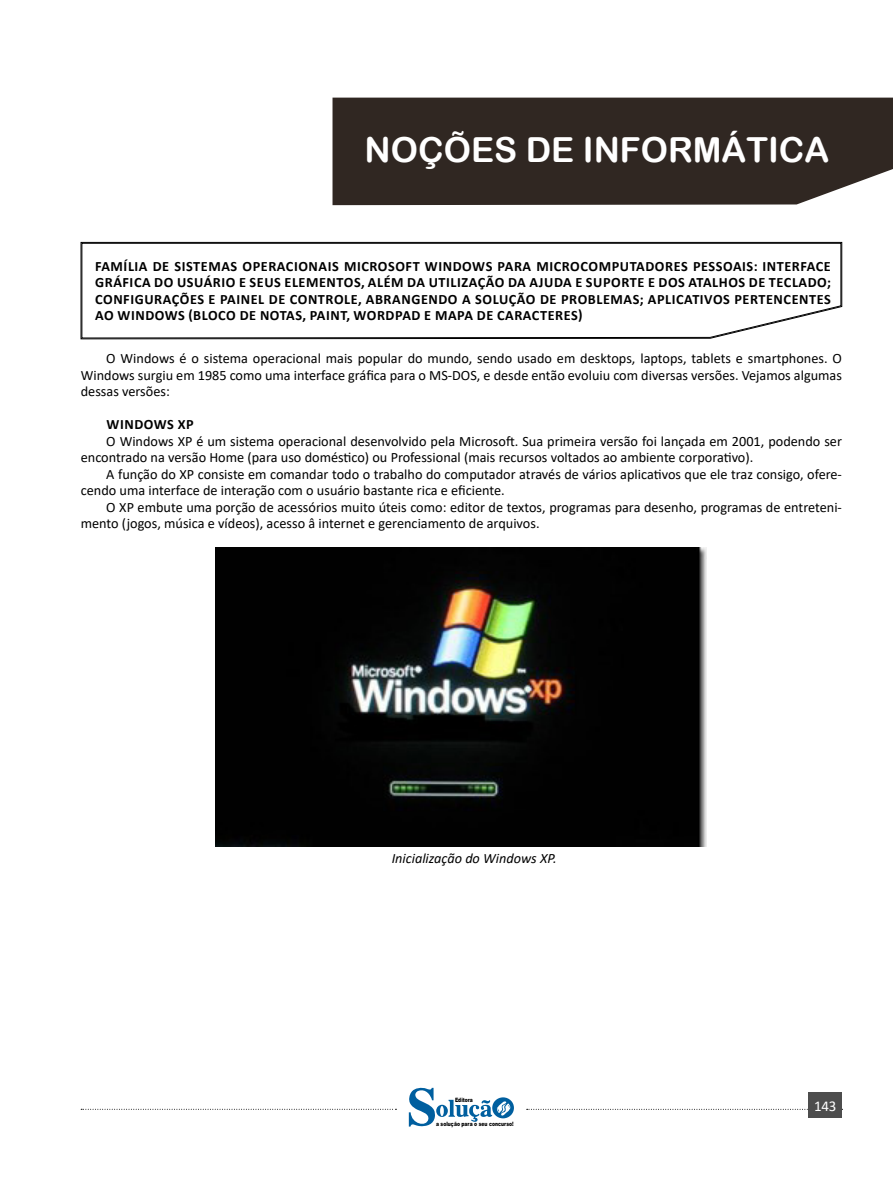
<style>
.page{position:relative;width:893px;height:1191px;background:#fff}
.page>*{position:absolute;margin:0;border:0;box-sizing:border-box;transform-origin:0 0}
.t1{font:34.5px "Arial Rounded MT Bold";color:#fff}
.t2{font:15px "Calibri";color:#fff}
.TEXTO_BASE{font:14.25px/16.5px "Calibri";color:#000}
.CAIXINHAS{font:700 14.25px/16.5px "Calibri";letter-spacing:.04em;color:#000;text-align:justify}
.t3{font:italic 14.25px "Calibri";color:#000}
.TEXTO_BASE-2{font:700 14.25px "Calibri";letter-spacing:.04em;color:#000}
.t4{font:900 6px "Arial";color:#000;scale:.76 1}
</style>
<div class="page">
<svg style="left:409px;top:1087px;width:105px;height:40px"></svg>
<div style="left:332px;top:98px;width:561px;height:107px;background:#302722"></div>
<svg style="left:527px;top:1109px;width:316px;height:1px"></svg>
<svg style="left:81px;top:1108px;width:315px;height:1px"></svg>
<div style="left:809px;top:1092px;width:33px;height:26px;background:#4d4d4d"></div>
<svg style="left:81px;top:242px;width:761px;height:97px;background:#2e2e2e"></svg>
<svg style="left:81px;top:243px;width:760px;height:95px"></svg>
<img style="left:216px;top:547px;width:491px;height:299px">
<h1 class="t1" style="left:365px;top:130px;width:466px">NOÇÕES DE INFORMÁTICA</h1>
<p class="CAIXINHAS" style="left:95px;top:257px;width:737px">FAMÍLIA DE SISTEMAS OPERACIONAIS MICROSOFT WINDOWS PARA MICROCOMPUTADORES PESSOAIS: INTERFACE GRÁFICA DO USUÁRIO E SEUS ELEMENTOS, ALÉM DA UTILIZAÇÃO DA AJUDA E SUPORTE E DOS ATALHOS DE TECLADO; CONFIGURAÇÕES E PAINEL DE CONTROLE, ABRANGENDO A SOLUÇÃO DE PROBLEMAS; APLICATIVOS PERTENCENTES AO WINDOWS (BLOCO DE NOTAS, PAINT, WORDPAD E MAPA DE CARACTERES)</p>
<p class="TEXTO_BASE" style="left:81px;top:350px;width:763px;text-align:justify;text-indent:26px">O Windows é o sistema operacional mais popular do mundo, sendo usado em desktops, laptops, tablets e smartphones. O Windows surgiu em 1985 como uma interface gráfica para o MS-DOS, e desde então evoluiu com diversas versões. Vejamos algumas dessas versões:</p>
<p class="TEXTO_BASE-2" style="left:107px;top:414px;width:89px">WINDOWS XP</p>
<p class="TEXTO_BASE" style="left:81px;top:432px;width:763px;text-indent:26px">O Windows XP é um sistema operacional desenvolvido pela Microsoft. Sua primeira versão foi lançada em 2001, podendo ser encontrado na versão Home (para uso doméstico) ou Professional (mais recursos voltados ao ambiente corporativo).</p>
<p class="TEXTO_BASE" style="left:81px;top:465px;width:763px;text-indent:26px">A função do XP consiste em comandar todo o trabalho do computador através de vários aplicativos que ele traz consigo, ofere&shy;cendo uma interface de interação com o usuário bastante rica e eficiente.</p>
<p class="TEXTO_BASE" style="left:81px;top:498px;width:763px;text-indent:26px">O XP embute uma porção de acessórios muito úteis como: editor de textos, programas para desenho, programas de entreteni&shy;mento (jogos, música e vídeos), acesso â internet e gerenciamento de arquivos.</p>
<p class="t3" style="left:392px;top:848px;width:166px">Inicialização do Windows XP.</p>
<p class="t4" style="left:455px;top:1095px;width:25px">Editora</p>
<p class="t4" style="left:436px;top:1119px;width:103px">a solução para o seu concurso!</p>
<p class="t2" style="left:814px;top:1095px;width:24px">143</p>
</div>
